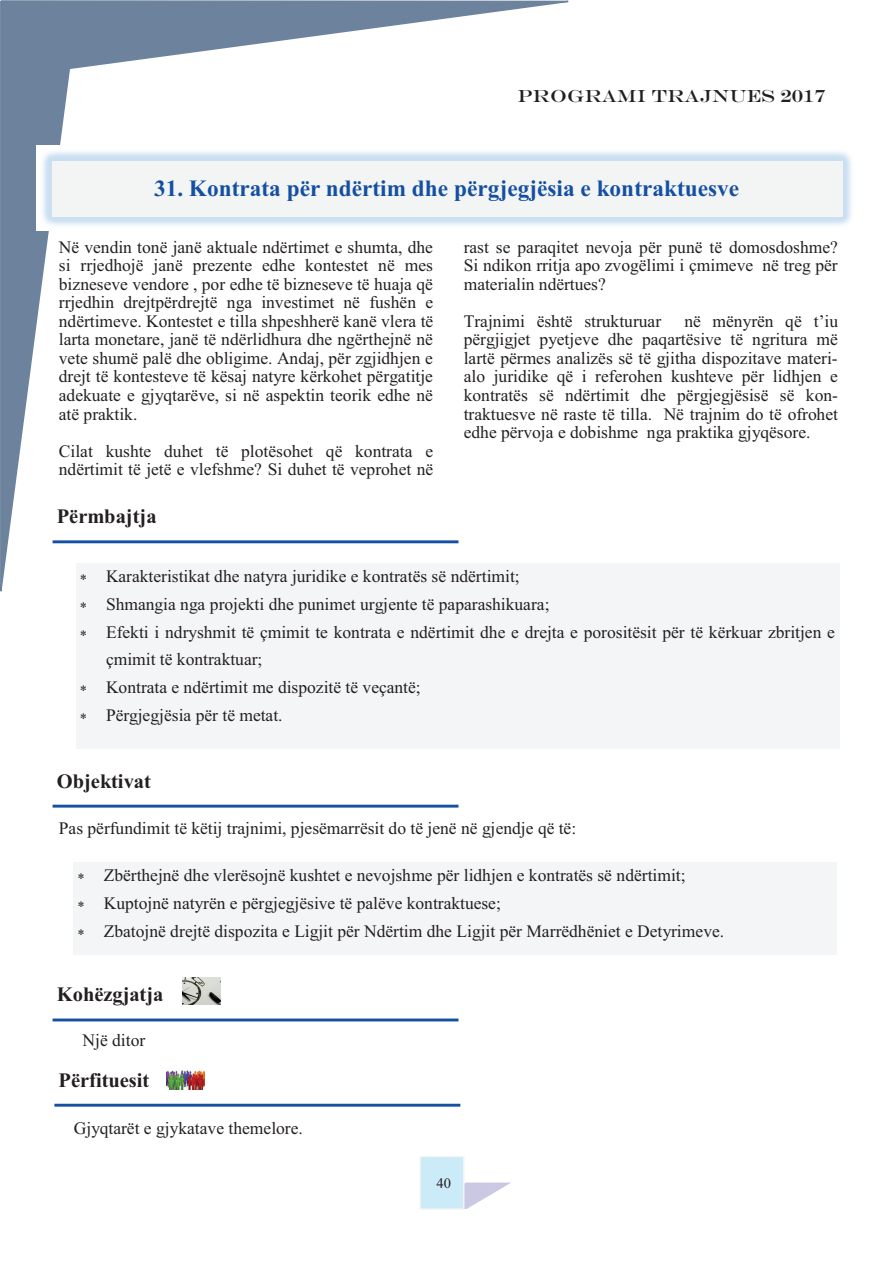
<style>
.page{position:relative;width:893px;height:1263px;background:#fff}
.page>*{position:absolute;margin:0;border:0;box-sizing:border-box;transform-origin:0 0}
.t1{font:700 23.25px "Times New Roman";color:#144fa2}
.t2{font:700 20.55px "Times New Roman";color:#231f20}
.t3{font:17.55px/18.6px "Times New Roman";color:#231f20;text-align:justify}
.t4{font:17.55px "Engravers";color:#231f20}
.t5{font:14.55px "Times New Roman";color:#231f20}
</style>
<div class="page">
<svg style="left:0;top:0;width:569px;height:592px"></svg>
<img style="left:464px;top:1182px;width:47px;height:27px">
<div style="left:420px;top:1156px;width:44px;height:53px;background:#caebf7"></div>
<div style="left:419px;top:1156px;width:45px;height:53px;border:1px solid #f3f4f4"></div>
<hr style="left:53px;top:540px;width:405px;height:3px;background:#144fa2">
<div style="left:76px;top:563px;width:763px;height:185px;background:#f4f5f6"></div>
<hr style="left:53px;top:1018px;width:405px;height:3px;background:#144fa2">
<div style="left:73px;top:862px;width:764px;height:92px;background:#f4f5f6"></div>
<hr style="left:53px;top:805px;width:405px;height:2px;background:#144fa2">
<hr style="left:54px;top:1104px;width:406px;height:3px;background:#144fa2">
<img style="left:182px;top:977px;width:38px;height:27px">
<img style="left:167px;top:1070px;width:38px;height:19px">
<img style="left:37px;top:146px;width:814px;height:85px">
<div style="left:52px;top:161px;width:790px;height:55px;background:#f3f4f4"></div>
<p class="t4" style="left:518px;top:85px;width:309px">PROGRAMI TRAJNUES 2017</p>
<h1 class="t1" style="left:154px;top:171px;width:587px">31. Kontrata për ndërtim dhe përgjegjësia e kontraktuesve</h1>
<p class="t3" style="left:59px;top:237px;width:376px">Në vendin tonë janë aktuale ndërtimet e shumta, dhe si rrjedhojë janë prezente edhe kontestet në mes bizneseve vendore , por edhe të bizneseve të huaja që rrjedhin drejtpërdrejtë nga investimet në fushën e ndërtimeve. Kontestet e tilla shpeshherë kanë vlera të larta monetare, janë të ndërlidhura dhe ngërthejnë në vete shumë palë dhe obligime. Andaj, për zgjidhjen e drejt të kontesteve të kësaj natyre kërkohet përgatitje adekuate e gjyqtarëve, si në aspektin teorik edhe në atë praktik.</p>
<p class="t3" style="left:59px;top:441px;width:376px">Cilat kushte duhet të plotësohet që kontrata e ndërtimit të jetë e vlefshme? Si duhet të veprohet në</p>
<p class="t2" style="left:57px;top:501px;width:101px">Përmbajtja</p>
<p class="t3" style="left:464px;top:237px;width:376px">rast se paraqitet nevoja për punë të domosdoshme?<br>Si ndikon rritja apo zvogëlimi i çmimeve në treg për materialin ndërtues?</p>
<p class="t3" style="left:464px;top:311px;width:199px">Trajnimi është strukturuar</p>
<p class="t3" style="left:464px;top:311px;width:376px;text-indent:221px">në mënyrën që t’iu përgjigjet pyetjeve dhe paqartësive të ngritura më lartë përmes analizës së të gjitha dispozitave materi&shy;alo juridike që i referohen kushteve për lidhjen e kontratës së ndërtimit dhe përgjegjësisë së kon&shy;traktuesve në raste të tilla. Në trajnim do të ofrohet edhe përvoja e dobishme nga praktika gjyqësore.</p>
<p class="t3" style="left:106px;top:561px;width:730px;line-height:27.8px;text-align:left">Karakteristikat dhe natyra juridike e kontratës së ndërtimit;<br>Shmangia nga projekti dhe punimet urgjente të paparashikuara;<br>Efekti i ndryshmit të çmimit te kontrata e ndërtimit dhe e drejta e porositësit për të kërkuar zbritjen e çmimit të kontraktuar;<br>Kontrata e ndërtimit me dispozitë të veçantë;<br>Përgjegjësia për të metat.</p>
<p class="t2" style="left:57px;top:766px;width:96px">Objektivat</p>
<p class="t3" style="left:59px;top:818px;width:519px">Pas përfundimit të këtij trajnimi, pjesëmarrësit do të jenë në gjendje që të:</p>
<p class="t3" style="left:104px;top:861px;width:622px;line-height:27.9px;text-align:left">Zbërthejnë dhe vlerësojnë kushtet e nevojshme për lidhjen e kontratës së ndërtimit;<br>Kuptojnë natyrën e përgjegjësive të palëve kontraktuese;<br>Zbatojnë drejtë dispozita e Ligjit për Ndërtim dhe Ligjit për Marrëdhëniet e Detyrimeve.</p>
<p class="t2" style="left:57px;top:979px;width:108px">Kohëzgjatja</p>
<p class="t3" style="left:83px;top:1030px;width:64px">Një ditor</p>
<p class="t2" style="left:59px;top:1065px;width:92px">Përfituesit</p>
<p class="t3" style="left:74px;top:1118px;width:231px">Gjyqtarët e gjykatave themelore.</p>
<p class="t5" style="left:436px;top:1172px;width:16px">40</p>
</div>
